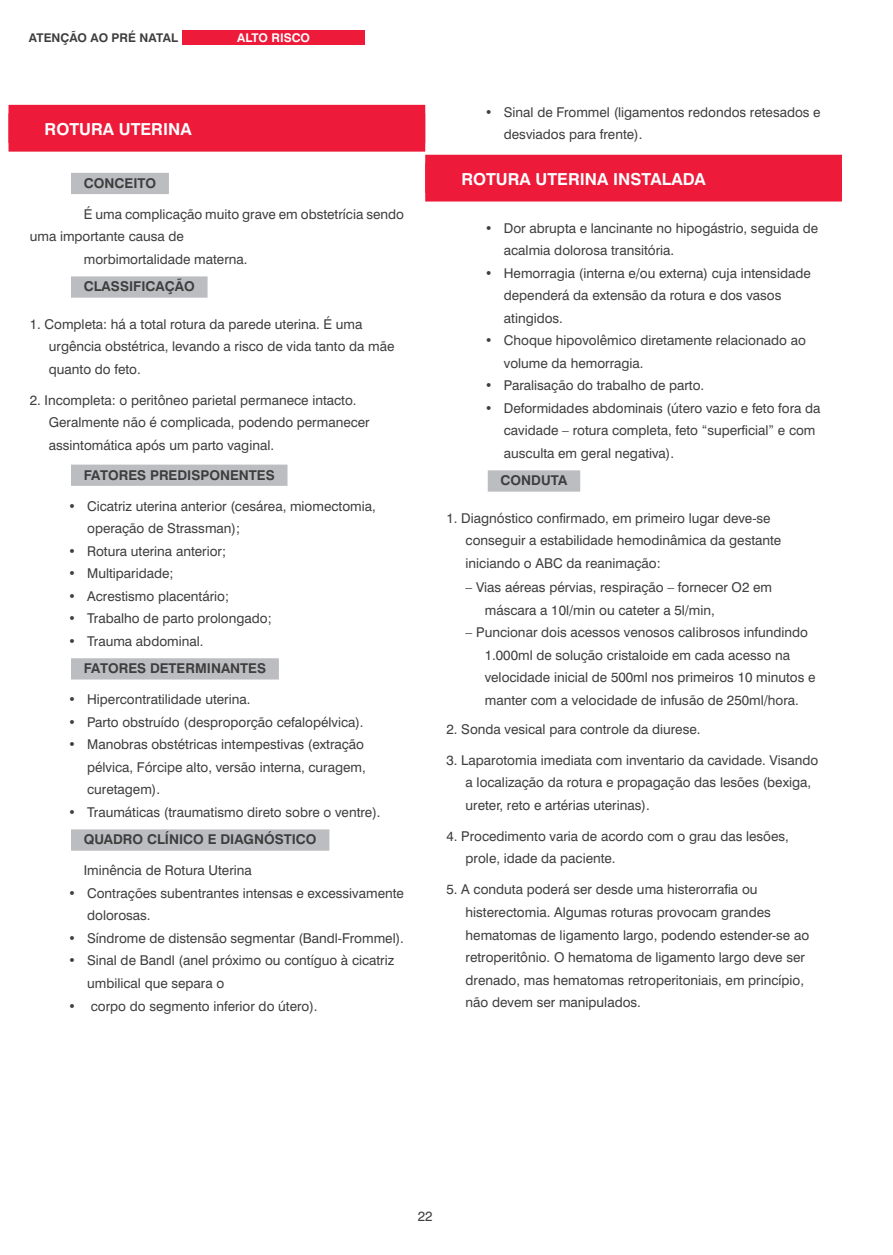
<style>
.page{position:relative;width:893px;height:1255px;background:#fff}
.page>*{position:absolute;margin:0;border:0;box-sizing:border-box;transform-origin:0 0}
.t1{font:700 16.5px "Swiss 721 BT";color:#fff}
.t2{font:13.5px/22.5px "Swiss 721 BT";color:#3e3e3f}
.t3{font:700 13.5px "Swiss 721 BT";color:#3e3e3f}
.t4{font:700 12px "Swiss 721 BT";color:#3e3e3f}
.t5{font:700 12px "Swiss 721 BT";color:#fff}
</style>
<div class="page">
<div style="left:182px;top:30px;width:183px;height:15px;background:#ed1a3a"></div>
<div style="left:9px;top:105px;width:416px;height:38px;background:#ed1a3a"></div>
<div style="left:9px;top:113px;width:416px;height:39px;background:#ed1a3a"></div>
<div style="left:71px;top:173px;width:98px;height:21px;background:#bcbdc0"></div>
<div style="left:71px;top:276px;width:137px;height:22px;background:#bcbdc0"></div>
<div style="left:71px;top:464px;width:216px;height:22px;background:#bcbdc0"></div>
<div style="left:71px;top:658px;width:208px;height:21px;background:#bcbdc0"></div>
<div style="left:71px;top:829px;width:258px;height:21px;background:#bcbdc0"></div>
<div style="left:425px;top:155px;width:417px;height:38px;background:#ed1a3a"></div>
<div style="left:425px;top:163px;width:417px;height:38px;background:#ed1a3a"></div>
<div style="left:488px;top:470px;width:92px;height:21px;background:#bcbdc0"></div>
<p class="t4" style="left:29px;top:30px;width:151px">ATENÇÃO AO PRÉ NATAL</p>
<p class="t5" style="left:237px;top:30px;width:74px">ALTO RISCO</p>
<p class="t1" style="left:45px;top:119px;width:149px">ROTURA UTERINA</p>
<p class="t3" style="left:84px;top:175px;width:74px">CONCEITO</p>
<p class="t2" style="left:84px;top:202px;width:322px">É uma complicação muito grave em obstetrícia sendo</p>
<p class="t2" style="left:30px;top:225px;width:156px">uma importante causa de</p>
<p class="t2" style="left:84px;top:247px;width:165px">morbimortalidade materna.</p>
<p class="t3" style="left:84px;top:278px;width:113px">CLASSIFICAÇÃO</p>
<p class="t2" style="left:49px;top:312px;width:347px;text-indent:-19px">1. Completa: há a total rotura da parede uterina. É uma urgência obstétrica, levando a risco de vida tanto da mãe quanto do feto.</p>
<p class="t2" style="left:49px;top:388px;width:322px;text-indent:-19px">2. Incompleta: o peritôneo parietal permanece intacto.<br>Geralmente não é complicada, podendo permanecer assintomática após um parto vaginal.</p>
<p class="t3" style="left:84px;top:466px;width:192px">FATORES PREDISPONENTES</p>
<p class="t2" style="left:87px;top:494px;width:290px;text-indent:-19px">• Cicatriz uterina anterior (cesárea, miomectomia, operação de Strassman);</p>
<p class="t2" style="left:68px;top:539px;width:159px">• Rotura uterina anterior;</p>
<p class="t2" style="left:68px;top:562px;width:107px">• Multiparidade;</p>
<p class="t2" style="left:68px;top:584px;width:163px">• Acrestismo placentário;</p>
<p class="t2" style="left:68px;top:607px;width:205px">• Trabalho de parto prolongado;</p>
<p class="t2" style="left:68px;top:629px;width:137px">• Trauma abdominal.</p>
<p class="t3" style="left:84px;top:660px;width:184px">FATORES DETERMINANTES</p>
<p class="t2" style="left:68px;top:688px;width:184px">• Hipercontratilidade uterina.</p>
<p class="t2" style="left:68px;top:710px;width:297px">• Parto obstruído (desproporção cefalopélvica).</p>
<p class="t2" style="left:87px;top:733px;width:280px;text-align:justify;text-indent:-19px">• Manobras obstétricas intempestivas (extração pélvica, Fórcipe alto, versão interna, curagem, curetagem).</p>
<p class="t2" style="left:68px;top:800px;width:314px">• Traumáticas (traumatismo direto sobre o ventre).</p>
<p class="t3" style="left:84px;top:831px;width:234px">QUADRO CLÍNICO E DIAGNÓSTICO</p>
<p class="t2" style="left:84px;top:859px;width:170px">Iminência de Rotura Uterina</p>
<p class="t2" style="left:87px;top:881px;width:318px;text-indent:-19px">• Contrações subentrantes intensas e excessivamente dolorosas.</p>
<p class="t2" style="left:68px;top:926px;width:337px">• Síndrome de distensão segmentar (Bandl-Frommel).</p>
<p class="t2" style="left:87px;top:949px;width:309px;text-indent:-19px">• Sinal de Bandl (anel próximo ou contíguo à cicatriz umbilical que separa o</p>
<p class="t2" style="left:68px;top:994px;width:251px">• corpo do segmento inferior do útero).</p>
<p class="t2" style="left:504px;top:100px;width:318px;text-indent:-19px">• Sinal de Frommel (ligamentos redondos retesados e desviados para frente).</p>
<p class="t1" style="left:461px;top:168px;width:246px">ROTURA UTERINA INSTALADA</p>
<p class="t2" style="left:504px;top:216px;width:316px;text-indent:-19px">• Dor abrupta e lancinante no hipogástrio, seguida de acalmia dolorosa transitória.</p>
<p class="t2" style="left:504px;top:261px;width:308px;text-indent:-19px">• Hemorragia (interna e/ou externa) cuja intensidade dependerá da extensão da rotura e dos vasos atingidos.</p>
<p class="t2" style="left:504px;top:329px;width:303px;text-indent:-19px">• Choque hipovolêmico diretamente relacionado ao volume da hemorragia.</p>
<p class="t2" style="left:485px;top:374px;width:221px">• Paralisação do trabalho de parto.</p>
<p class="t2" style="left:504px;top:396px;width:318px;text-indent:-19px">• Deformidades abdominais (útero vazio e feto fora da cavidade – rotura completa, feto “superficial” e com ausculta em geral negativa).</p>
<p class="t3" style="left:500px;top:472px;width:68px">CONDUTA</p>
<p class="t2" style="left:466px;top:506px;width:317px;text-indent:-19px">1. Diagnóstico confirmado, em primeiro lugar deve-se conseguir a estabilidade hemodinâmica da gestante iniciando o ABC da reanimação:</p>
<p class="t2" style="left:485px;top:576px;width:289px;text-indent:-19px">– Vias aéreas pérvias, respiração – fornecer O2 em máscara a 10l/min ou cateter a 5l/min,</p>
<p class="t2" style="left:485px;top:621px;width:332px;text-indent:-19px">– Puncionar dois acessos venosos calibrosos infundindo 1.000ml de solução cristaloide em cada acesso na velocidade inicial de 500ml nos primeiros 10 minutos e manter com a velocidade de infusão de 250ml/hora.</p>
<p class="t2" style="left:446px;top:717px;width:255px">2. Sonda vesical para controle da diurese.</p>
<p class="t2" style="left:466px;top:748px;width:354px;text-indent:-19px">3. Laparotomia imediata com inventario da cavidade. Visando a localização da rotura e propagação das lesões (bexiga, ureter, reto e artérias uterinas).</p>
<p class="t2" style="left:466px;top:824px;width:325px;text-indent:-19px">4. Procedimento varia de acordo com o grau das lesões, prole, idade da paciente.</p>
<p class="t2" style="left:466px;top:878px;width:345px;text-indent:-19px">5. A conduta poderá ser desde uma histerorrafia ou histerectomia. Algumas roturas provocam grandes hematomas de ligamento largo, podendo estender-se ao retroperitônio. O hematoma de ligamento largo deve ser drenado, mas hematomas retroperitoniais, em princípio, não devem ser manipulados.</p>
<p class="t2" style="left:418px;top:1204px;width:16px">22</p>
</div>
